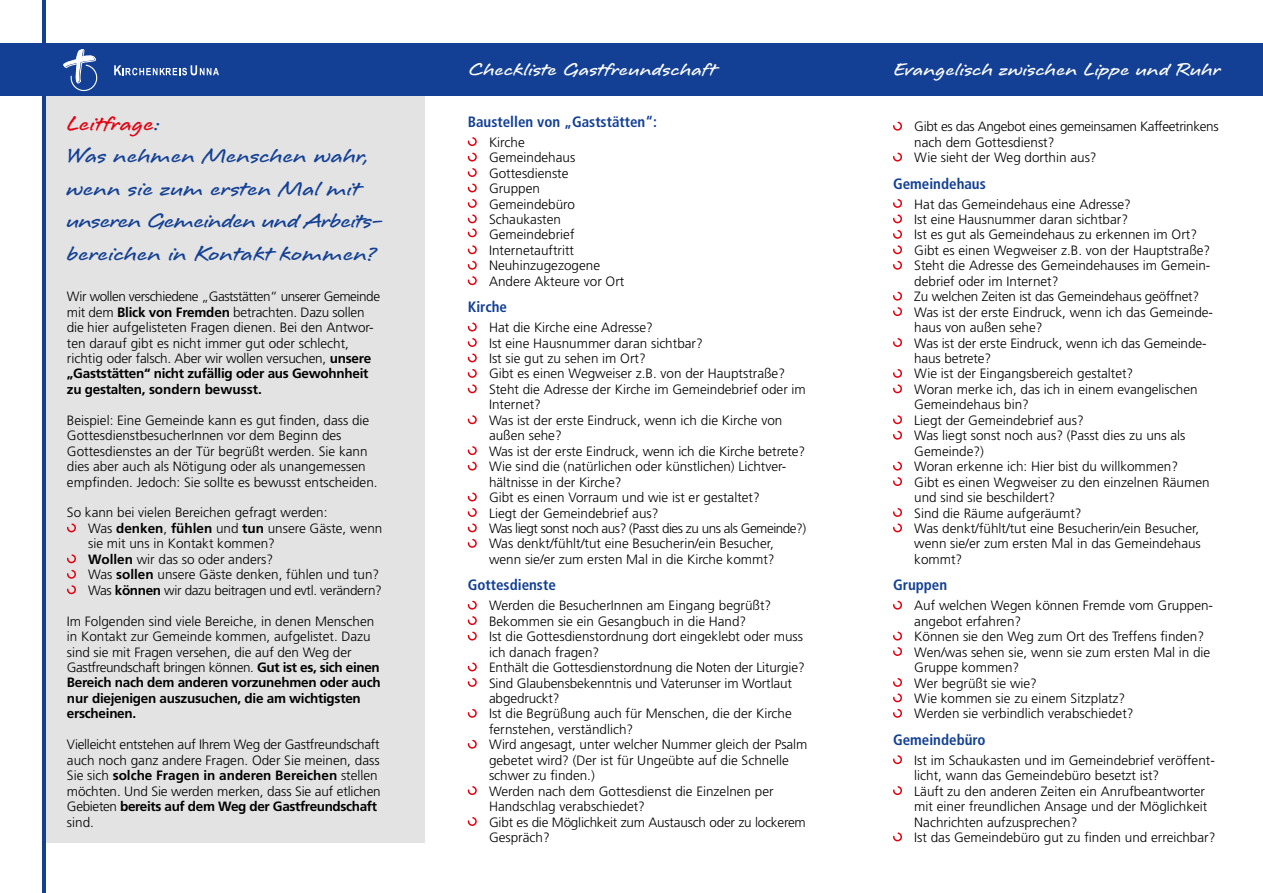
<style>
.page{position:relative;width:1263px;height:893px;background:#fff}
.page>*{position:absolute;margin:0;border:0;box-sizing:border-box;transform-origin:0 0}
.t1{font:700 27px/32.4px "Longhand";color:#134094}
.t2{font:700 23.7px "Longhand";color:#fff}
.t3{font:700 condensed 15px "Frutiger";color:#134094}
.t4{font:300 13.5px/15.5px "Frutiger";color:#000}
.t5{font:300 13.5px/15.5px "Frutiger";letter-spacing:-.025em;color:#000}
.s1{color:#e3000f}
.s2{font-weight:700}
</style>
<div class="page">
<div style="left:43px;top:54px;width:381px;height:788px;background:#e3e3e4"></div>
<div style="left:0;top:43px;width:1263px;height:53px;background:#134094"></div>
<svg style="left:467px;top:137px;width:9px;height:9px"></svg>
<svg style="left:467px;top:152px;width:9px;height:25px"></svg>
<svg style="left:467px;top:183px;width:9px;height:55px"></svg>
<svg style="left:467px;top:245px;width:9px;height:40px"></svg>
<svg style="left:467px;top:322px;width:9px;height:72px"></svg>
<svg style="left:467px;top:415px;width:9px;height:9px"></svg>
<svg style="left:467px;top:446px;width:9px;height:9px"></svg>
<svg style="left:467px;top:461px;width:9px;height:10px"></svg>
<svg style="left:467px;top:492px;width:9px;height:56px"></svg>
<svg style="left:467px;top:600px;width:9px;height:25px"></svg>
<svg style="left:467px;top:631px;width:9px;height:10px"></svg>
<svg style="left:467px;top:662px;width:9px;height:25px"></svg>
<svg style="left:467px;top:709px;width:9px;height:9px"></svg>
<svg style="left:467px;top:739px;width:9px;height:10px"></svg>
<svg style="left:467px;top:786px;width:9px;height:9px"></svg>
<svg style="left:467px;top:817px;width:9px;height:9px"></svg>
<svg style="left:63px;top:49px;width:34px;height:42px"></svg>
<svg style="left:114px;top:65px;width:105px;height:10px"></svg>
<hr style="left:43px;top:0;width:3px;height:893px;background:#134094">
<svg style="left:67px;top:523px;width:8px;height:10px"></svg>
<svg style="left:67px;top:554px;width:8px;height:40px"></svg>
<svg style="left:893px;top:121px;width:8px;height:10px"></svg>
<svg style="left:893px;top:152px;width:8px;height:10px"></svg>
<svg style="left:893px;top:199px;width:8px;height:71px"></svg>
<svg style="left:893px;top:291px;width:8px;height:25px"></svg>
<svg style="left:893px;top:338px;width:8px;height:9px"></svg>
<svg style="left:893px;top:369px;width:8px;height:25px"></svg>
<svg style="left:893px;top:415px;width:8px;height:9px"></svg>
<svg style="left:893px;top:430px;width:8px;height:10px"></svg>
<svg style="left:893px;top:461px;width:8px;height:25px"></svg>
<svg style="left:893px;top:508px;width:8px;height:25px"></svg>
<svg style="left:893px;top:600px;width:8px;height:10px"></svg>
<svg style="left:893px;top:631px;width:8px;height:25px"></svg>
<svg style="left:893px;top:678px;width:8px;height:40px"></svg>
<svg style="left:893px;top:755px;width:8px;height:9px"></svg>
<svg style="left:893px;top:786px;width:8px;height:9px"></svg>
<svg style="left:893px;top:832px;width:8px;height:10px"></svg>
<h2 class="t2" style="left:468px;top:58px;width:250px">Checkliste Gastfreundschaft</h2>
<h2 class="t2" style="left:893px;top:58px;width:329px">Evangelisch zwischen Lippe und Ruhr</h2>
<p class="t3" style="left:468px;top:113px;width:191px">Baustellen von „Gaststätten“:</p>
<p class="t4" style="left:489px;top:135px;width:137px">Kirche<br>Gemeindehaus<br>Gottesdienste<br>Gruppen<br>Gemeindebüro<br>Schaukasten<br>Gemeindebrief<br>Internetauftritt<br>Neuhinzugezogene<br>Andere Akteure vor Ort</p>
<p class="t3" style="left:468px;top:298px;width:41px">Kirche</p>
<p class="t4" style="left:489px;top:320px;width:319px">Hat die Kirche eine Adresse?<br>Ist eine Hausnummer daran sichtbar?<br>Ist sie gut zu sehen im Ort?<br>Gibt es einen Wegweiser z.B. von der Hauptstraße?<br>Steht die Adresse der Kirche im Gemeindebrief oder im Internet?<br>Was ist der erste Eindruck, wenn ich die Kirche von außen sehe?<br>Was ist der erste Eindruck, wenn ich die Kirche betrete?<br>Wie sind die (natürlichen oder künstlichen) Lichtver&shy;hältnisse in der Kirche?<br>Gibt es einen Vorraum und wie ist er gestaltet?<br>Liegt der Gemeindebrief aus?<br>Was liegt sonst noch aus? (Passt dies zu uns als Gemeinde?)<br>Was denkt/fühlt/tut eine Besucherin/ein Besucher, wenn sie/er zum ersten Mal in die Kirche kommt?</p>
<p class="t3" style="left:468px;top:576px;width:90px">Gottesdienste</p>
<p class="t4" style="left:489px;top:598px;width:320px">Werden die BesucherInnen am Eingang begrüßt?<br>Bekommen sie ein Gesangbuch in die Hand?<br>Ist die Gottesdienstordnung dort eingeklebt oder muss ich danach fragen?<br>Enthält die Gottesdienstordnung die Noten der Liturgie?<br>Sind Glaubensbekenntnis und Vaterunser im Wortlaut abgedruckt?<br>Ist die Begrüßung auch für Menschen, die der Kirche fernstehen, verständlich?<br>Wird angesagt, unter welcher Nummer gleich der Psalm gebetet wird? (Der ist für Ungeübte auf die Schnelle schwer zu finden.)<br>Werden nach dem Gottesdienst die Einzelnen per Handschlag verabschiedet?<br>Gibt es die Möglichkeit zum Austausch oder zu lockerem Gespräch?</p>
<h1 class="t1" style="left:66px;top:108px;width:318px"><span class="s1">Leitfrage</span>:<br>Was nehmen Menschen wahr, wenn sie zum ersten Mal mit unseren Gemeinden und Arbeits&shy;bereichen in Kontakt kommen?</h1>
<p class="t5" style="left:914px;top:119px;width:306px">Gibt es das Angebot eines gemeinsamen Kaffeetrinkens nach dem Gottesdienst?<br>Wie sieht der Weg dorthin aus?</p>
<p class="t3" style="left:893px;top:174px;width:94px">Gemeindehaus</p>
<p class="t4" style="left:914px;top:196px;width:300px">Hat das Gemeindehaus eine Adresse?<br>Ist eine Hausnummer daran sichtbar?<br>Ist es gut als Gemeindehaus zu erkennen im Ort?<br>Gibt es einen Wegweiser z.B. von der Hauptstraße?<br>Steht die Adresse des Gemeindehauses im Gemein&shy;debrief oder im Internet?<br>Zu welchen Zeiten ist das Gemeindehaus geöffnet?<br>Was ist der erste Eindruck, wenn ich das Gemeinde&shy;haus von außen sehe?<br>Was ist der erste Eindruck, wenn ich das Gemeinde&shy;haus betrete?<br>Wie ist der Eingangsbereich gestaltet?<br>Woran merke ich, das ich in einem evangelischen Gemeindehaus bin?<br>Liegt der Gemeindebrief aus?<br>Was liegt sonst noch aus? (Passt dies zu uns als Gemeinde?)<br>Woran erkenne ich: Hier bist du willkommen?<br>Gibt es einen Wegweiser zu den einzelnen Räumen und sind sie beschildert?<br>Sind die Räume aufgeräumt?<br>Was denkt/fühlt/tut eine Besucherin/ein Besucher, wenn sie/er zum ersten Mal in das Gemeindehaus kommt?</p>
<p class="t3" style="left:893px;top:576px;width:56px">Gruppen</p>
<p class="t4" style="left:914px;top:598px;width:300px">Auf welchen Wegen können Fremde vom Gruppen&shy;angebot erfahren?<br>Können sie den Weg zum Ort des Treffens finden?<br>Wen/was sehen sie, wenn sie zum ersten Mal in die Gruppe kommen?<br>Wer begrüßt sie wie?<br>Wie kommen sie zu einem Sitzplatz?<br>Werden sie verbindlich verabschiedet?</p>
<p class="t3" style="left:893px;top:731px;width:94px">Gemeindebüro</p>
<p class="t4" style="left:914px;top:753px;width:303px">Ist im Schaukasten und im Gemeindebrief veröffent&shy;licht, wann das Gemeindebüro besetzt ist?<br>Läuft zu den anderen Zeiten ein Anrufbeantworter mit einer freundlichen Ansage und der Möglichkeit Nachrichten aufzusprechen?<br>Ist das Gemeindebüro gut zu finden und erreichbar?</p>
<p class="t4" style="left:67px;top:289px;width:315px">Wir wollen verschiedene „Gaststätten“ unserer Gemeinde mit dem <span class="s2">Blick von Fremden</span> betrachten. Dazu sollen die hier aufgelisteten Fragen dienen. Bei den Antwor&shy;ten darauf gibt es nicht immer gut oder schlecht, richtig oder falsch. Aber wir wollen versuchen, <span class="s2">unsere „Gaststätten“ nicht zufällig oder aus Gewohnheit zu gestalten, sondern bewusst.</span></p>
<p class="t4" style="left:67px;top:413px;width:312px">Beispiel: Eine Gemeinde kann es gut finden, dass die GottesdienstbesucherInnen vor dem Beginn des Gottesdienstes an der Tür begrüßt werden. Sie kann dies aber auch als Nötigung oder als unangemessen empfinden. Jedoch: Sie sollte es bewusst entscheiden.</p>
<p class="t4" style="left:88px;top:505px;width:296px;text-indent:-21px">So kann bei vielen Bereichen gefragt werden:<br>Was <span class="s2">denken</span>, <span class="s2">fühlen</span> und <span class="s2">tun</span> unsere Gäste, wenn sie mit uns in Kontakt kommen?<br><span class="s2">Wollen</span> wir das so oder anders?<br>Was <span class="s2">sollen</span> unsere Gäste denken, fühlen und tun?<br>Was <span class="s2">können</span> wir dazu beitragen und evtl. verändern?</p>
<p class="t4" style="left:67px;top:613px;width:315px">Im Folgenden sind viele Bereiche, in denen Menschen in Kontakt zur Gemeinde kommen, aufgelistet. Dazu sind sie mit Fragen versehen, die auf den Weg der Gastfreundschaft bringen können. <span class="s2">Gut ist es, sich einen Bereich nach dem anderen vorzunehmen oder auch nur diejenigen auszusuchen, die am wichtigsten erscheinen.</span></p>
<p class="t4" style="left:67px;top:737px;width:315px">Vielleicht entstehen auf Ihrem Weg der Gastfreundschaft auch noch ganz andere Fragen. Oder Sie meinen, dass Sie sich <span class="s2">solche Fragen in anderen Bereichen</span> stellen möchten. Und Sie werden merken, dass Sie auf etlichen Gebieten <span class="s2">bereits auf dem Weg der Gastfreundschaft </span>sind.</p>
</div>
